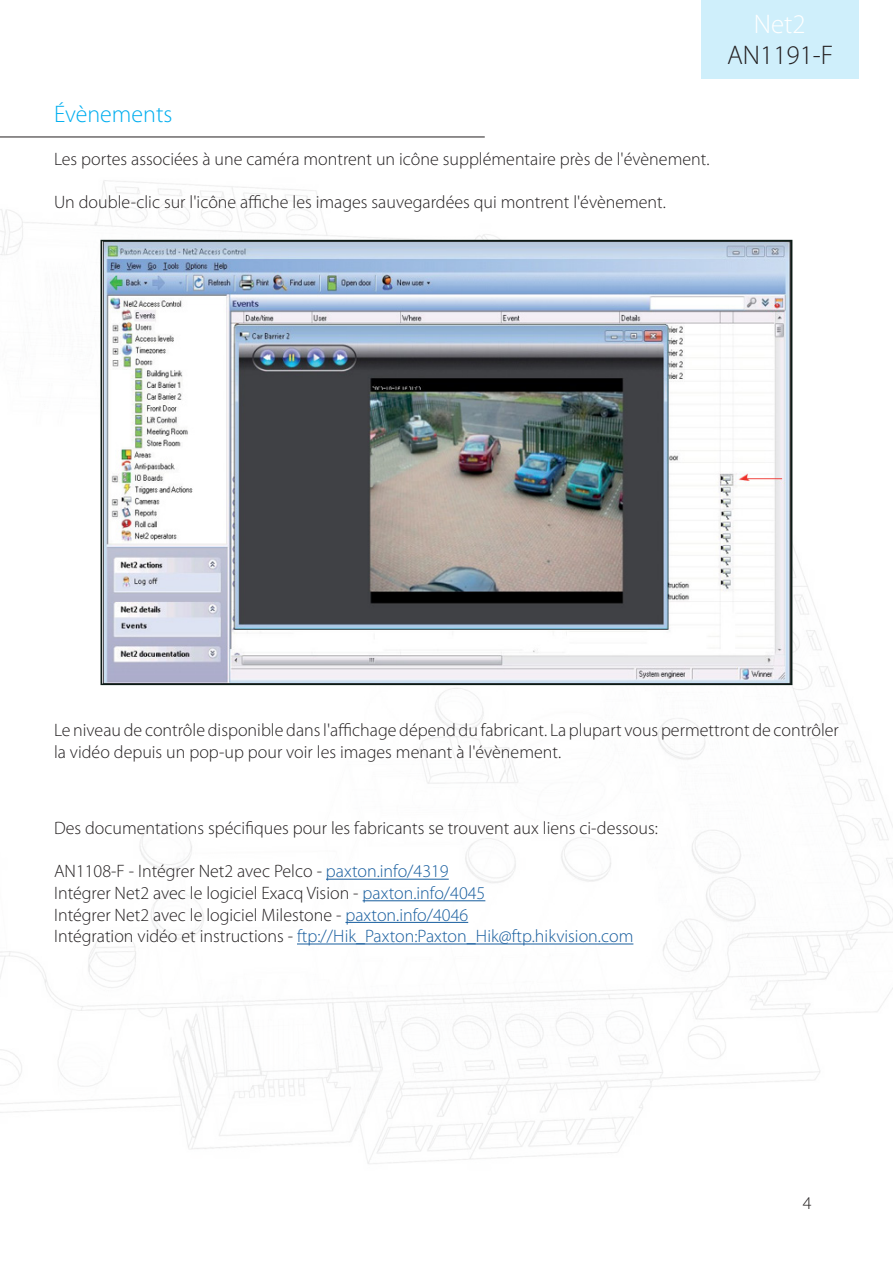
<style>
.page{position:relative;width:893px;height:1263px;background:#fff}
.page>*{position:absolute;margin:0;border:0;box-sizing:border-box;transform-origin:0 0}
.t1{font:300 27px "Myriad Pro";color:#231f20}
.t2{font:300 27px "Myriad Pro";color:#fff}
.Section_title{font:300 24px "Myriad Pro";color:#00aeef}
.Text_-_bold_title{font:300 18px/21.6px "Myriad Pro";color:#231f20}
.Text_-_bold_title-2{font:300 18px "Myriad Pro";color:#175d9e}
.s1{color:#175d9e}
.s2{color:#231f20}
</style>
<div class="page">
<div style="left:702px;top:0;width:157px;height:79px;background:#cfeffb"></div>
<hr style="left:0;top:137px;width:485px;height:1px;background:#231f20">
<img style="left:104px;top:243px;width:685px;height:439px">
<div style="left:101px;top:240px;width:691px;height:445px;border:2px solid #0c1b16"></div>
<hr style="left:326px;top:879px;width:123px;height:1px;background:#175d9e">
<hr style="left:363px;top:900px;width:122px;height:1px;background:#175d9e">
<hr style="left:345px;top:922px;width:123px;height:1px;background:#175d9e">
<hr style="left:297px;top:943px;width:336px;height:1px;background:#175d9e">
<h1 class="t2" style="left:754px;top:8px;width:53px">Net2</h1>
<p class="Section_title" style="left:54px;top:100px;width:120px">Évènements</p>
<p class="Text_-_bold_title" style="left:54px;top:148px;width:657px">Les portes associées à une caméra montrent un icône supplémentaire près de l'évènement.</p>
<p class="Text_-_bold_title" style="left:54px;top:191px;width:613px">Un double-clic sur l'icône affiche les images sauvegardées qui montrent l'évènement.</p>
<h1 class="t1" style="left:727px;top:39px;width:108px">AN1191-F</h1>
<p class="Text_-_bold_title" style="left:54px;top:719px;width:786px">Le niveau de contrôle disponible dans l'affichage dépend du fabricant. La plupart vous permettront de contrôler la vidéo depuis un pop-up pour voir les images menant à l'évènement.</p>
<p class="Text_-_bold_title" style="left:54px;top:817px;width:605px">Des documentations spécifiques pour les fabricants se trouvent aux liens ci-dessous:</p>
<p class="Text_-_bold_title" style="left:54px;top:860px;width:396px">AN1108-F - Intégrer Net2 avec Pelco - <span class="s1">paxton.info/4319</span></p>
<p class="Text_-_bold_title" style="left:54px;top:882px;width:433px">Intégrer Net2 avec le logiciel Exacq Vision - <span class="s1">paxton.info/4045</span></p>
<p class="Text_-_bold_title" style="left:54px;top:904px;width:416px">Intégrer Net2 avec le logiciel Milestone - <span class="s1">paxton.info/4046</span></p>
<p class="Text_-_bold_title-2" style="left:54px;top:925px;width:581px"><span class="s2">Intégration vidéo et instructions -</span> ftp://Hik_Paxton:Paxton_Hik@ftp.hikvision.com</p>
<p class="Text_-_bold_title" style="left:803px;top:1192px;width:10px">4</p>
</div>
